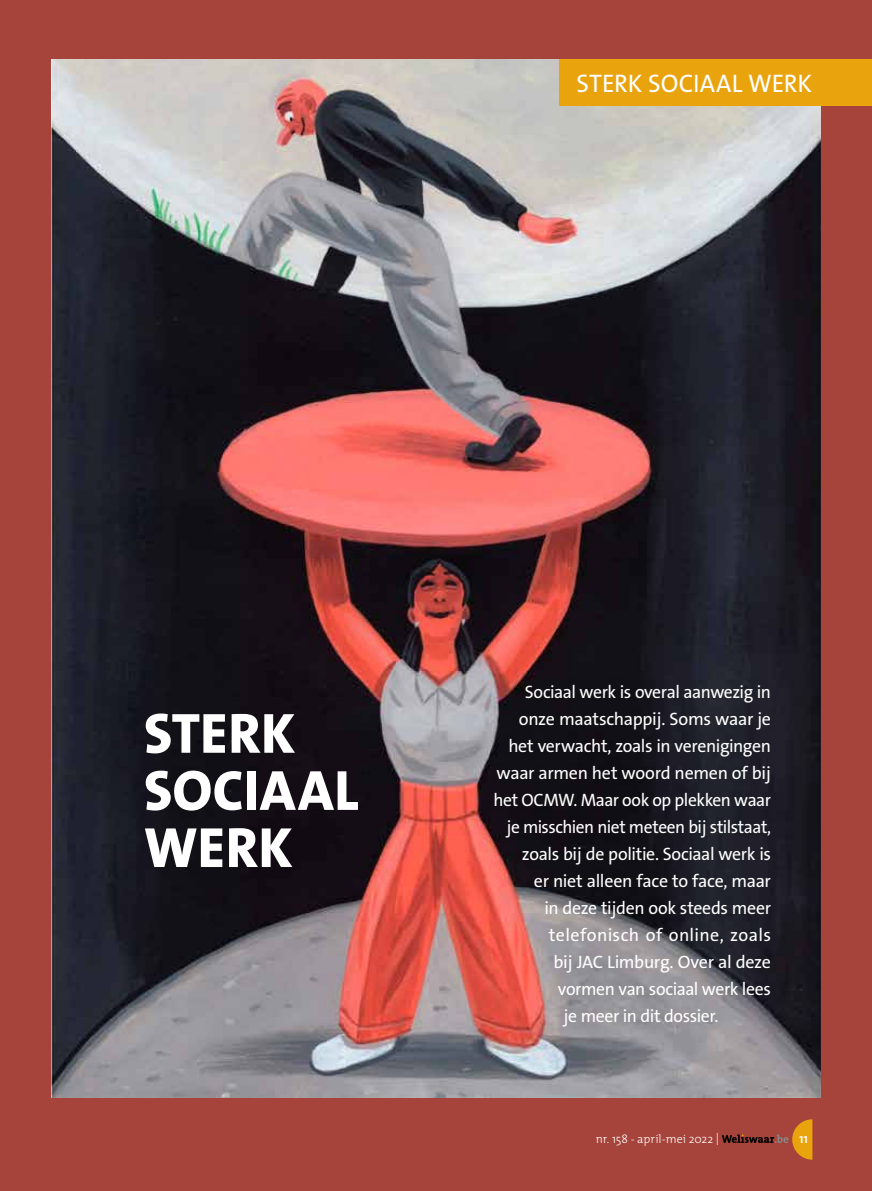
<style>
.page{position:relative;width:872px;height:1191px;background:#a6443b}
.page>*{position:absolute;margin:0;border:0;box-sizing:border-box;transform-origin:0 0}
.t1{font:800 57.15px/57.2px "The Sans B W8";letter-spacing:.005em;color:#fff}
.t2{font:25.5px "The Sans B W5 Plain";color:#fff}
.t3{font:18px "The Sans B W5 Plain";letter-spacing:-.02em;color:#fff}
.t4{font:18px "The Sans B W5 Plain";letter-spacing:.02em;color:#fff}
.t5{font:600 13.5px "The Mix";color:#fff}
.t6{font:300 12px "The Mix";letter-spacing:-.005em;color:#fff}
</style>
<div class="page">
<img style="left:52px;top:60px;width:768px;height:1037px">
<div style="left:483px;top:672px;width:299px;height:365px;background:#000;opacity:.03"></div>
<div style="left:559px;top:60px;width:313px;height:46px;background:#e9a30d"></div>
<svg style="left:722px;top:1119px;width:90px;height:40px"></svg>
<h2 class="t2" style="left:576px;top:67px;width:237px">STERK SOCIAAL WERK</h2>
<h1 class="t1" style="left:144px;top:705px;width:216px">STERK<br>SOCIAAL<br>WERK</h1>
<p class="t3" style="left:525px;top:680px;width:248px">Sociaal werk is overal aanwezig in</p>
<p class="t3" style="left:519px;top:707px;width:254px">onze maatschappij. Soms waar je</p>
<p class="t3" style="left:508px;top:734px;width:264px">het verwacht, zoals in verenigingen</p>
<p class="t3" style="left:496px;top:761px;width:276px">waar armen het woord nemen of bij</p>
<p class="t3" style="left:493px;top:788px;width:279px">het OCMW. Maar ook op plekken waar</p>
<p class="t3" style="left:507px;top:815px;width:266px">je misschien niet meteen bij stilstaat,</p>
<p class="t3" style="left:522px;top:842px;width:251px">zoals bij de politie. Sociaal werk is</p>
<p class="t3" style="left:534px;top:869px;width:238px">er niet alleen face to face, maar</p>
<p class="t3" style="left:544px;top:896px;width:228px">in deze tijden ook steeds meer</p>
<p class="t4" style="left:549px;top:923px;width:223px">telefonisch of online, zoals</p>
<p class="t3" style="left:553px;top:950px;width:219px">bij JAC Limburg. Over al deze</p>
<p class="t3" style="left:558px;top:977px;width:215px">vormen van sociaal werk lees</p>
<p class="t3" style="left:564px;top:1004px;width:156px">je meer in dit dossier.</p>
<p class="t6" style="left:596px;top:1129px;width:125px">nr. 158 - april-mei 2022 |</p>
<p class="t5" style="left:799px;top:1127px;width:11px">11</p>
</div>
